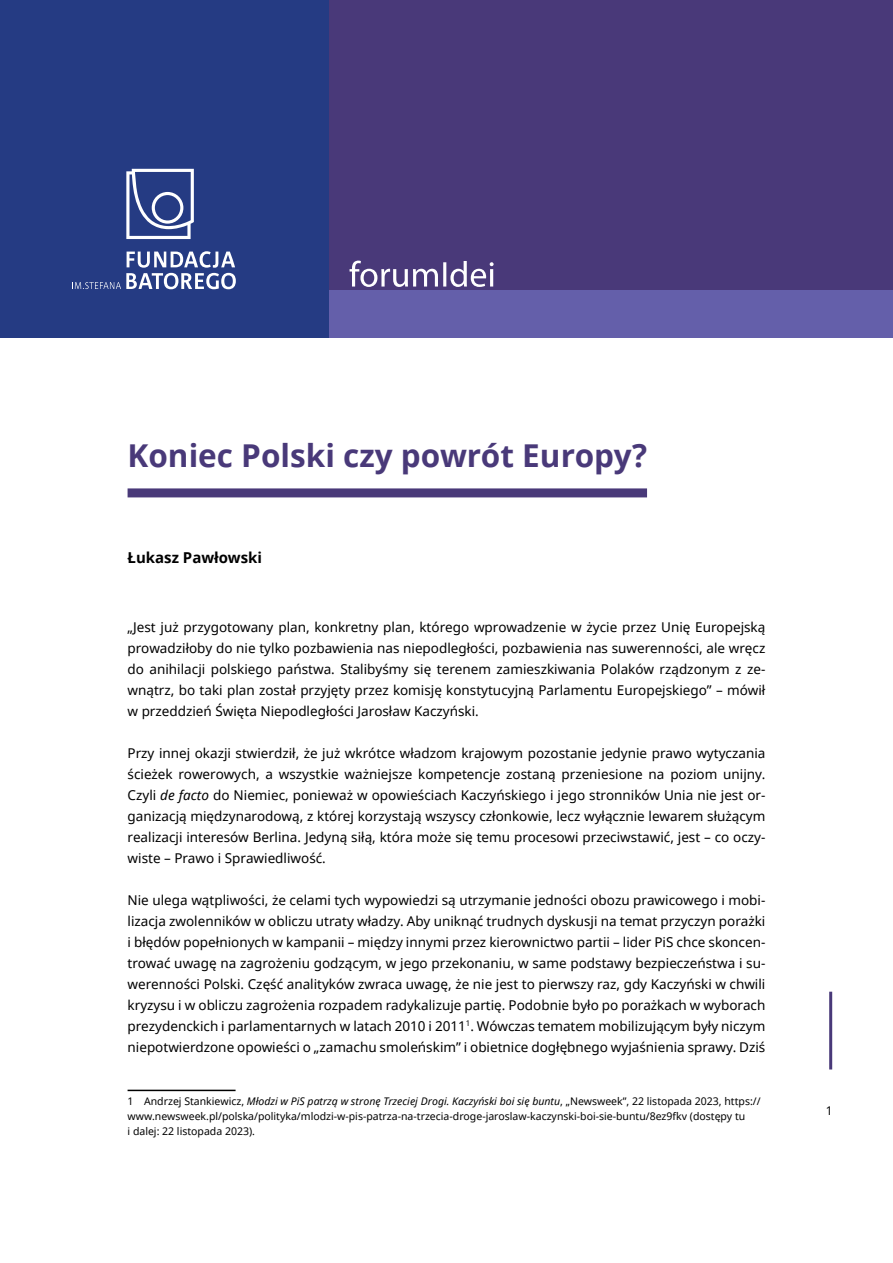
<style>
.page{position:relative;width:893px;height:1263px;background:#fff}
.page>*{position:absolute;margin:0;border:0;box-sizing:border-box;transform-origin:0 0}
.tytuł_główny{font:700 31.5px "Noto Sans";color:#493979}
.NAGŁÓWEK_2{font:700 15px "Noto Sans";color:#000}
.BODY{font:13.5px/21px "Noto Sans";color:#000;text-align:justify}
.PAGINA{font:12px "Noto Sans";color:#000}
.PRZYPIS{font:10.5px/15px "Noto Sans";color:#000}
.s1{font-style:italic}
</style>
<div class="page">
<hr style="left:829px;top:992px;width:3px;height:77px;background:#493979">
<div style="left:0;top:195px;width:893px;height:143px;background:#645faa"></div>
<div style="left:0;top:0;width:893px;height:289px;background:#493979"></div>
<div style="left:128px;top:488px;width:519px;height:9px;background:#493979"></div>
<hr style="left:128px;top:1090px;width:108px;height:1px;background:#000">
<div style="left:0;top:0;width:328px;height:338px;background:#253b83"></div>
<svg style="left:72px;top:251px;width:164px;height:38px"></svg>
<svg style="left:126px;top:169px;width:68px;height:70px"></svg>
<svg style="left:350px;top:261px;width:144px;height:26px"></svg>
<p class="tytuł_główny" style="left:128px;top:434px;width:521px">Koniec Polski czy powrót Europy?</p>
<p class="NAGŁÓWEK_2" style="left:128px;top:547px;width:136px">Łukasz Pawłowski</p>
<p class="BODY" style="left:128px;top:616px;width:639px">„Jest już przygotowany plan, konkretny plan, którego wprowadzenie w życie przez Unię Europejską prowadziłoby do nie tylko pozbawienia nas niepodległości, pozbawienia nas suwerenności, ale wręcz do anihilacji polskiego państwa. Stalibyśmy się terenem zamieszkiwania Polaków rządzonym z ze&shy;wnątrz, bo taki plan został przyjęty przez komisję konstytucyjną Parlamentu Europejskiego” – mówił w przeddzień Święta Niepodległości Jarosław Kaczyński.</p>
<p class="BODY" style="left:128px;top:742px;width:639px">Przy innej okazji stwierdził, że już wkrótce władzom krajowym pozostanie jedynie prawo wytyczania ścieżek rowerowych, a wszystkie ważniejsze kompetencje zostaną przeniesione na poziom unijny.<br>Czyli <span class="s1">de facto</span> do Niemiec, ponieważ w opowieściach Kaczyńskiego i jego stronników Unia nie jest or&shy;ganizacją międzynarodową, z której korzystają wszyscy członkowie, lecz wyłącznie lewarem służącym realizacji interesów Berlina. Jedyną siłą, która może się temu procesowi przeciwstawić, jest – co oczy&shy;wiste – Prawo i Sprawiedliwość.</p>
<p class="BODY" style="left:128px;top:889px;width:639px">Nie ulega wątpliwości, że celami tych wypowiedzi są utrzymanie jedności obozu prawicowego i mobi&shy;lizacja zwolenników w obliczu utraty władzy. Aby uniknąć trudnych dyskusji na temat przyczyn porażki i błędów popełnionych w kampanii – między innymi przez kierownictwo partii – lider PiS chce skoncen&shy;trować uwagę na zagrożeniu godzącym, w jego przekonaniu, w same podstawy bezpieczeństwa i su&shy;werenności Polski. Część analityków zwraca uwagę, że nie jest to pierwszy raz, gdy Kaczyński w chwili kryzysu i w obliczu zagrożenia rozpadem radykalizuje partię. Podobnie było po porażkach w wyborach prezydenckich i parlamentarnych w latach 2010 i 2011<sup>1</sup>. Wówczas tematem mobilizującym były niczym niepotwierdzone opowieści o „zamachu smoleńskim” i obietnice dogłębnego wyjaśnienia sprawy. Dziś</p>
<p class="PRZYPIS" style="left:128px;top:1094px;width:635px">1 Andrzej Stankiewicz, <span class="s1">Młodzi w PiS patrzą w stronę Trzeciej Drogi. Kaczyński boi się buntu</span>, „Newsweek”, 22 listopada 2023, https:// www.newsweek.pl/polska/polityka/mlodzi-w-pis-patrza-na-trzecia-droge-jaroslaw-kaczynski-boi-sie-buntu/8ez9fkv (dostępy tu<br>i dalej: 22 listopada 2023).</p>
<p class="PAGINA" style="left:826px;top:1102px;width:8px">1</p>
</div>
